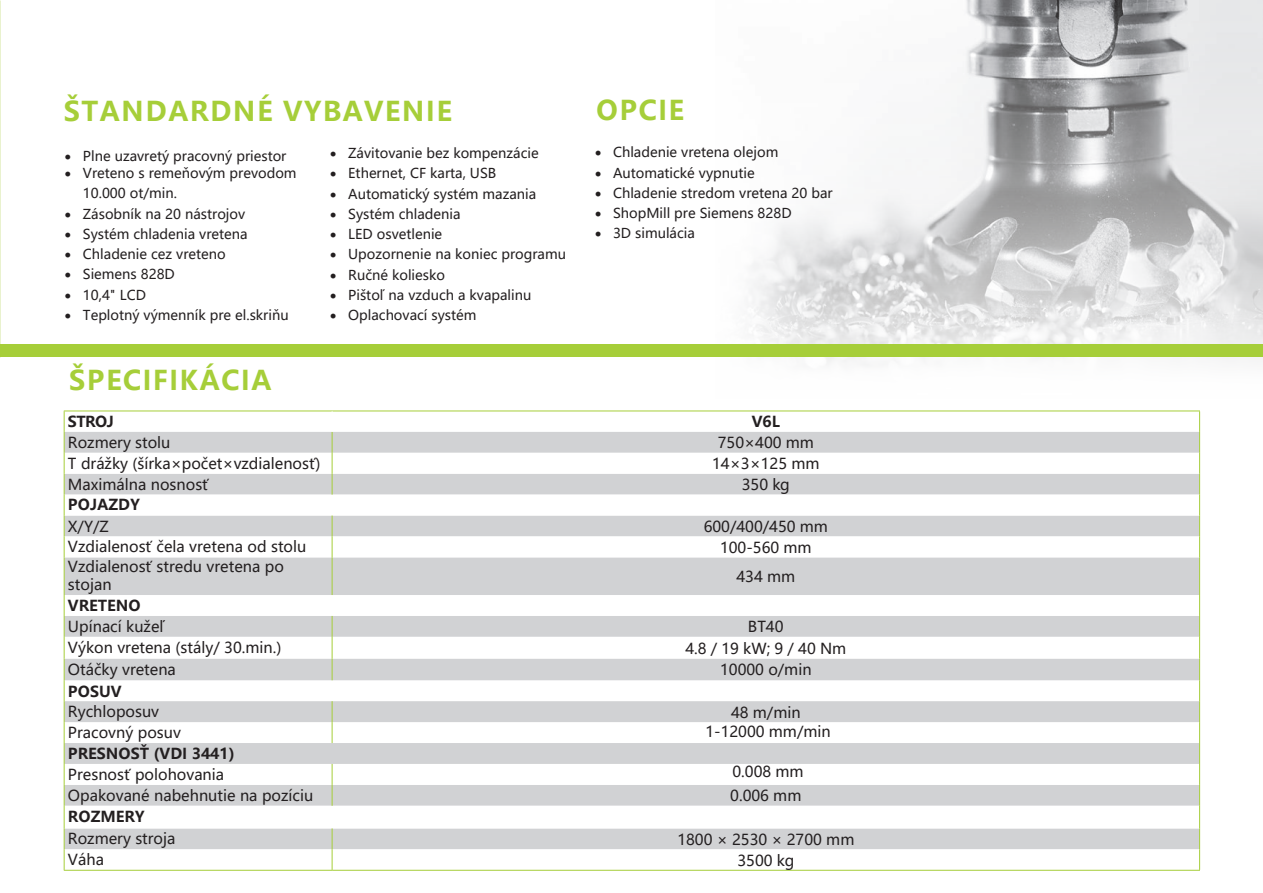
<style>
.page{position:relative;width:1263px;height:893px;background:#fff}
.page>*{position:absolute;margin:0;border:0;box-sizing:border-box;transform-origin:0 0}
.tabl_header{font:700 27px "Microsoft Ya Hei";letter-spacing:.05em;color:#a6ce39}
.Tabl{font:15px "Microsoft Ya Hei";color:#231f20}
.Tabl-2{font:700 15px "Microsoft Ya Hei";color:#231f20}
.Tabelle_15_links{font:15px/18px "Microsoft Ya Hei";color:#231f20}
.t1{font:13.5px/20.2px "Microsoft Ya Hei";color:#231f20}
</style>
<div class="page">
<img style="left:750px;top:0;width:513px;height:366px">
<div style="left:65px;top:432px;width:1134px;height:21px;background:#d1d2d4"></div>
<svg style="left:65px;top:453px;width:1134px;height:417px"></svg>
<svg style="left:64px;top:412px;width:1px;height:145px"></svg>
<svg style="left:332px;top:515px;width:1px;height:42px"></svg>
<svg style="left:1199px;top:412px;width:1px;height:145px"></svg>
<hr style="left:64px;top:557px;width:1px;height:38px;background:#a6ce39">
<hr style="left:332px;top:557px;width:1px;height:38px;background:#a6ce39">
<hr style="left:1199px;top:557px;width:1px;height:38px;background:#a6ce39">
<svg style="left:332px;top:616px;width:1px;height:64px"></svg>
<svg style="left:332px;top:701px;width:1px;height:42px"></svg>
<svg style="left:332px;top:764px;width:1px;height:42px"></svg>
<svg style="left:332px;top:828px;width:1px;height:42px"></svg>
<hr style="left:64px;top:411px;width:268px;height:1px;background:#a6ce39">
<hr style="left:332px;top:411px;width:868px;height:1px;background:#a6ce39">
<svg style="left:332px;top:411px;width:1px;height:84px"></svg>
<hr style="left:64px;top:870px;width:268px;height:1px;background:#a6ce39">
<hr style="left:332px;top:870px;width:868px;height:1px;background:#a6ce39">
<svg style="left:64px;top:595px;width:1px;height:275px"></svg>
<svg style="left:1199px;top:595px;width:1px;height:275px"></svg>
<div style="left:0;top:344px;width:1263px;height:13px;background:#a6ce39"></div>
<p class="tabl_header" style="left:64px;top:92px;width:389px">ŠTANDARDNÉ VYBAVENIE</p>
<p class="t1" style="left:65px;top:145px;width:223px">• Plne uzavretý pracovný priestor</p>
<p class="t1" style="left:83px;top:163px;width:215px;text-indent:-18px">• Vreteno s remeňovým prevodom<br>10.000 ot/min.</p>
<p class="t1" style="left:65px;top:203px;width:182px">• Zásobník na 20 nástrojov</p>
<p class="t1" style="left:65px;top:224px;width:184px">• Systém chladenia vretena</p>
<p class="t1" style="left:65px;top:244px;width:162px">• Chladenie cez vreteno</p>
<p class="t1" style="left:65px;top:264px;width:111px">• Siemens 828D</p>
<p class="t1" style="left:65px;top:284px;width:83px">• 10,4" LCD</p>
<p class="t1" style="left:65px;top:305px;width:225px">• Teplotný výmenník pre el.skriňu</p>
<p class="tabl_header" style="left:69px;top:361px;width:204px">ŠPECIFIKÁCIA</p>
<p class="t1" style="left:330px;top:143px;width:210px">• Závitovanie bez kompenzácie</p>
<p class="t1" style="left:330px;top:163px;width:168px">• Ethernet, CF karta, USB</p>
<p class="t1" style="left:330px;top:183px;width:208px">• Automatický systém mazania</p>
<p class="t1" style="left:330px;top:204px;width:132px">• Systém chladenia</p>
<p class="t1" style="left:330px;top:224px;width:114px">• LED osvetlenie</p>
<p class="t1" style="left:330px;top:244px;width:237px">• Upozornenie na koniec programu</p>
<p class="t1" style="left:330px;top:264px;width:116px">• Ručné koliesko</p>
<p class="t1" style="left:330px;top:285px;width:203px">• Pištoľ na vzduch a kvapalinu</p>
<p class="t1" style="left:330px;top:305px;width:148px">• Oplachovací systém</p>
<h1 class="tabl_header" style="left:596px;top:91px;width:89px">OPCIE</h1>
<p class="t1" style="left:595px;top:142px;width:185px">• Chladenie vretena olejom</p>
<p class="t1" style="left:595px;top:162px;width:161px">• Automatické vypnutie</p>
<p class="t1" style="left:595px;top:182px;width:239px">• Chladenie stredom vretena 20 bar</p>
<p class="t1" style="left:595px;top:203px;width:198px">• ShopMill pre Siemens 828D</p>
<p class="t1" style="left:595px;top:222px;width:101px">• 3D simulácia</p>
<p class="Tabl-2" style="left:68px;top:412px;width:47px">STROJ</p>
<p class="Tabl-2" style="left:752px;top:412px;width:30px">V6L</p>
<p class="Tabl" style="left:68px;top:433px;width:104px">Rozmery stolu</p>
<p class="Tabl" style="left:718px;top:433px;width:98px">750×400 mm</p>
<p class="Tabl" style="left:68px;top:454px;width:254px">T drážky (šírka×počet×vzdialenosť)</p>
<p class="Tabl" style="left:712px;top:454px;width:109px">14×3×125 mm</p>
<p class="Tabl" style="left:68px;top:475px;width:142px">Maximálna nosnosť</p>
<p class="Tabl" style="left:742px;top:475px;width:50px">350 kg</p>
<p class="Tabl-2" style="left:68px;top:494px;width:73px">POJAZDY</p>
<p class="Tabl" style="left:68px;top:516px;width:42px">X/Y/Z</p>
<p class="Tabl" style="left:704px;top:516px;width:126px">600/400/450 mm</p>
<p class="Tabl" style="left:68px;top:536px;width:240px">Vzdialenosť čela vretena od stolu</p>
<p class="Tabl" style="left:720px;top:537px;width:93px">100-560 mm</p>
<p class="Tabelle_15_links" style="left:68px;top:557px;width:217px">Vzdialenosť stredu vretena po stojan</p>
<p class="Tabl" style="left:736px;top:567px;width:60px">434 mm</p>
<p class="Tabl-2" style="left:68px;top:596px;width:74px">VRETENO</p>
<p class="Tabl" style="left:68px;top:616px;width:98px">Upínací kužeľ</p>
<p class="Tabl" style="left:748px;top:617px;width:37px">BT40</p>
<p class="Tabl" style="left:68px;top:637px;width:215px">Výkon vretena (stály/ 30.min.)</p>
<p class="Tabl" style="left:685px;top:638px;width:162px">4.8 / 19 kW; 9 / 40 Nm</p>
<p class="Tabl" style="left:68px;top:659px;width:109px">Otáčky vretena</p>
<p class="Tabl" style="left:720px;top:660px;width:93px">10000 o/min</p>
<p class="Tabl-2" style="left:68px;top:681px;width:55px">POSUV</p>
<p class="Tabl" style="left:68px;top:701px;width:93px">Rychloposuv</p>
<p class="Tabl" style="left:731px;top:702px;width:71px">48 m/min</p>
<p class="Tabl" style="left:68px;top:722px;width:114px">Pracovný posuv</p>
<p class="Tabl-2" style="left:68px;top:744px;width:168px">PRESNOSŤ (VDI 3441)</p>
<p class="Tabl" style="left:68px;top:765px;width:158px">Presnosť polohovania</p>
<p class="Tabl" style="left:705px;top:721px;width:127px">1-12000 mm/min</p>
<p class="Tabl" style="left:732px;top:762px;width:73px">0.008 mm</p>
<p class="Tabl" style="left:68px;top:786px;width:247px">Opakované nabehnutie na pozíciu</p>
<p class="Tabl" style="left:730px;top:786px;width:73px">0.006 mm</p>
<p class="Tabl-2" style="left:68px;top:806px;width:78px">ROZMERY</p>
<p class="Tabl" style="left:68px;top:828px;width:109px">Rozmery stroja</p>
<p class="Tabl" style="left:677px;top:829px;width:179px">1800 × 2530 × 2700 mm</p>
<p class="Tabl" style="left:68px;top:849px;width:37px">Váha</p>
<p class="Tabl" style="left:737px;top:850px;width:58px">3500 kg</p>
</div>
